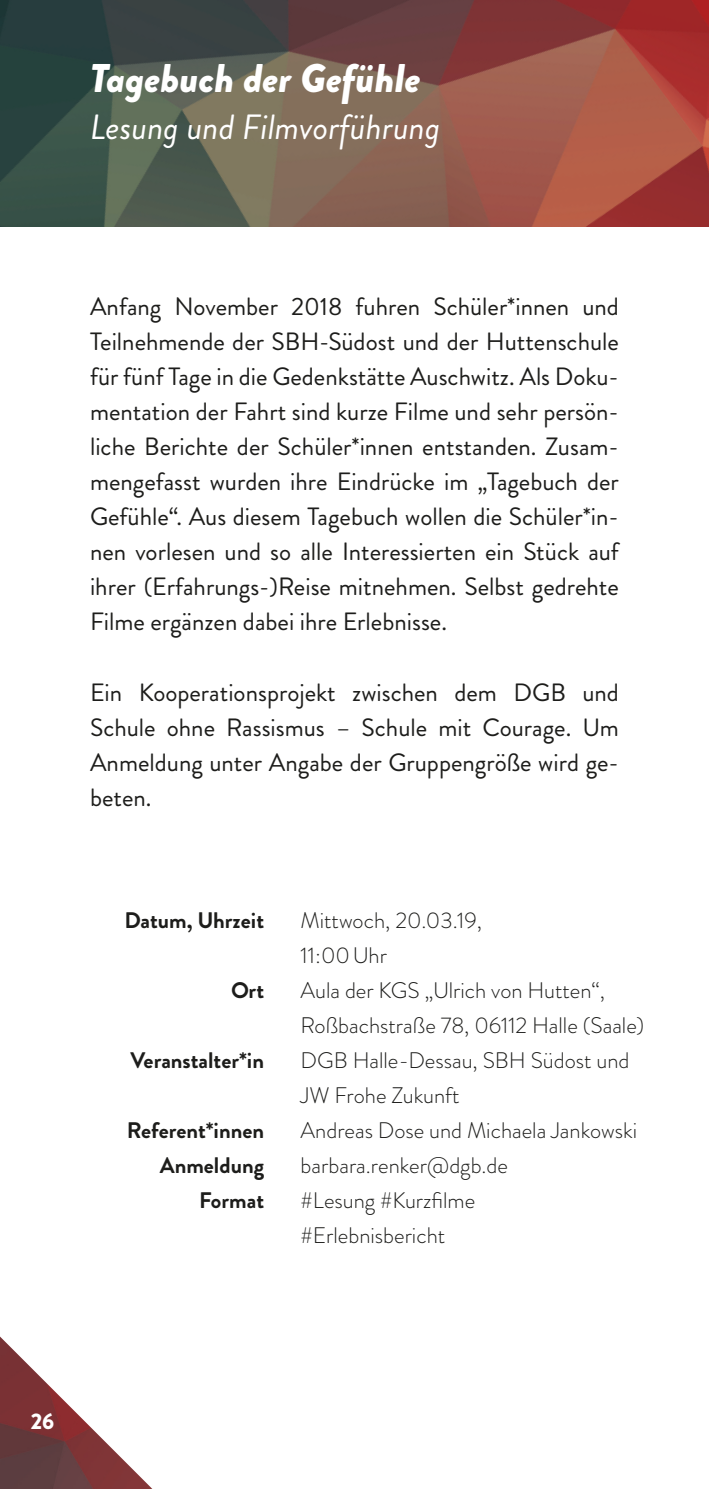
<style>
.page{position:relative;width:709px;height:1489px;background:#fff}
.page>*{position:absolute;margin:0;border:0;box-sizing:border-box;transform-origin:0 0}
.t1{font:italic 900 40px "Brandon Grotesque";color:#fff}
.t2{font:italic 35px "Brandon Grotesque";color:#fff}
.t3{font:25px/35px "Brandon Grotesque";color:#1d1d1b;text-align:justify}
.t4{font:300 22.5px/35px "Brandon Grotesque";color:#1d1d1b}
.t5{font:700 22.5px "Brandon Grotesque";color:#1d1d1b}
.t6{font:900 22.5px "Brandon Grotesque";color:#fff}
</style>
<div class="page">
<img style="left:0;top:1336px;width:152px;height:152px">
<img style="left:0;top:0;width:709px;height:227px">
<p class="t1" style="left:90px;top:49px;width:332px">Tagebuch der Gefühle</p>
<p class="t2" style="left:90px;top:103px;width:352px">Lesung und Filmvorführung</p>
<p class="t3" style="left:90px;top:289px;width:530px">Anfang November 2018 fuhren Schüler*innen und Teilnehmende der SBH-Südost und der Huttenschule für fünf Tage in die Gedenkstätte Auschwitz. Als Doku&shy;mentation der Fahrt sind kurze Filme und sehr persön&shy;liche Berichte der Schüler*innen entstanden. Zusam&shy;mengefasst wurden ihre Eindrücke im „Tagebuch der Gefühle“. Aus diesem Tagebuch wollen die Schüler*in&shy;nen vorlesen und so alle Interessierten ein Stück auf ihrer (Erfahrungs-)Reise mitnehmen. Selbst gedrehte Filme ergänzen dabei ihre Erlebnisse.</p>
<p class="t3" style="left:90px;top:674px;width:530px">Ein Kooperationsprojekt zwischen dem DGB und Schule ohne Rassismus – Schule mit Courage. Um Anmeldung unter Angabe der Gruppengröße wird ge&shy;beten.</p>
<p class="t5" style="left:124px;top:904px;width:141px">Datum, Uhrzeit</p>
<p class="t5" style="left:231px;top:974px;width:35px">Ort</p>
<p class="t5" style="left:131px;top:1044px;width:135px">Veranstalter*in</p>
<p class="t5" style="left:127px;top:1114px;width:139px">Referent*innen</p>
<p class="t5" style="left:160px;top:1149px;width:106px">Anmeldung</p>
<p class="t5" style="left:199px;top:1184px;width:67px">Format</p>
<p class="t4" style="left:300px;top:902px;width:183px">Mittwoch, 20.03.19,</p>
<p class="t4" style="left:300px;top:937px;width:88px">11:00Uhr</p>
<p class="t4" style="left:300px;top:972px;width:306px">Aula der KGS „Ulrich von Hutten“,</p>
<p class="t4" style="left:300px;top:1007px;width:345px">Roßbachstraße 78, 06112 Halle (Saale)<br>DGB Halle-Dessau, SBH Südost und<br>JW Frohe Zukunft</p>
<p class="t4" style="left:300px;top:1112px;width:338px">Andreas Dose und Michaela Jankowski barbara.renker@dgb.de</p>
<p class="t4" style="left:300px;top:1182px;width:176px">#Lesung #Kurzfilme</p>
<p class="t4" style="left:300px;top:1217px;width:146px">#Erlebnisbericht</p>
<p class="t6" style="left:31px;top:1404px;width:25px">26</p>
</div>
